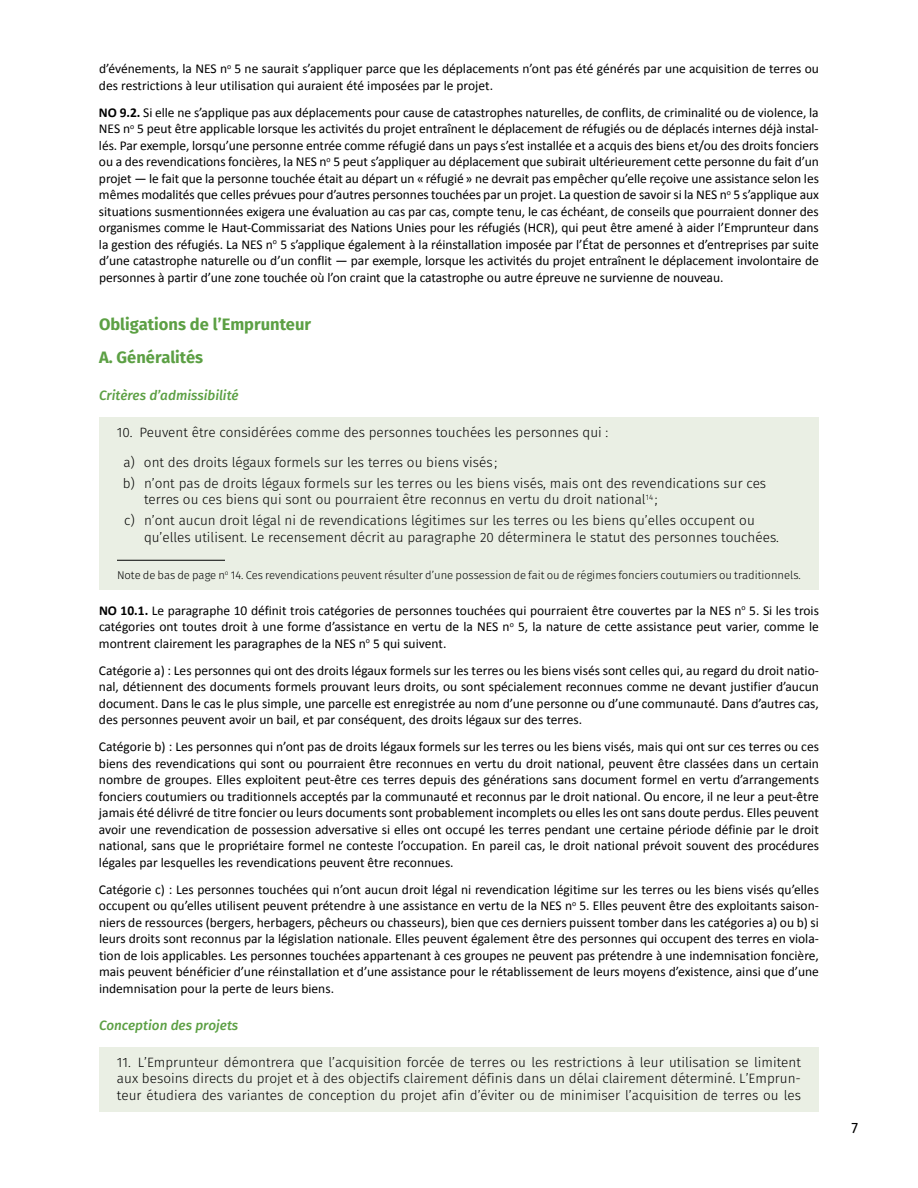
<style>
.page{position:relative;width:918px;height:1188px;background:#fff}
.page>*{position:absolute;margin:0;border:0;box-sizing:border-box;transform-origin:0 0}
.t1{font:700 16.5px/33px "Fira Sans";color:#5ca044}
.t2{font:15px "Fira Sans";color:#000}
.t3{font:13.5px/16.5px "Calibri";color:#000;text-align:justify}
.t4{font:300 13.5px/21px "Fira Sans";color:#000}
.t5{font:italic 500 13.5px "Fira Sans";color:#5ca044}
.t6{font:300 11.25px "Fira Sans";color:#000}
.s1{font-weight:700}
</style>
<div class="page">
<div style="left:99px;top:417px;width:720px;height:32px;background:#eaefe4"></div>
<div style="left:99px;top:447px;width:720px;height:32px;background:#eaefe4"></div>
<div style="left:99px;top:468px;width:720px;height:48px;background:#eaefe4"></div>
<div style="left:99px;top:506px;width:720px;height:48px;background:#eaefe4"></div>
<div style="left:99px;top:552px;width:720px;height:38px;background:#eaefe4"></div>
<hr style="left:117px;top:560px;width:108px;height:1px;background:#000">
<div style="left:99px;top:1047px;width:720px;height:65px;background:#eaefe4"></div>
<p class="t3" style="left:99px;top:60px;width:721px">d’événements, la NES n<sup>o</sup> 5 ne saurait s’appliquer parce que les déplacements n’ont pas été générés par une acquisition de terres ou des restrictions à leur utilisation qui auraient été imposées par le projet.</p>
<p class="t3" style="left:99px;top:103px;width:721px"><span class="s1">NO 9.2.</span> Si elle ne s’applique pas aux déplacements pour cause de catastrophes naturelles, de conflits, de criminalité ou de violence, la NES n<sup>o</sup> 5 peut être applicable lorsque les activités du projet entraînent le déplacement de réfugiés ou de déplacés internes déjà instal&shy;lés. Par exemple, lorsqu’une personne entrée comme réfugié dans un pays s’est installée et a acquis des biens et/ou des droits fonciers ou a des revendications foncières, la NES n<sup>o</sup> 5 peut s’appliquer au déplacement que subirait ultérieurement cette personne du fait d’un projet — le fait que la personne touchée était au départ un «réfugié» ne devrait pas empêcher qu’elle reçoive une assistance selon les mêmes modalités que celles prévues pour d’autres personnes touchées par un projet. La question de savoir si la NES n<sup>o</sup> 5 s’applique aux situations susmentionnées exigera une évaluation au cas par cas, compte tenu, le cas échéant, de conseils que pourraient donner des organismes comme le Haut-Commissariat des Nations Unies pour les réfugiés (HCR), qui peut être amené à aider l’Emprunteur dans la gestion des réfugiés. La NES n<sup>o</sup> 5 s’applique également à la réinstallation imposée par l’État de personnes et d’entreprises par suite d’une catastrophe naturelle ou d’un conflit — par exemple, lorsque les activités du projet entraînent le déplacement involontaire de personnes à partir d’une zone touchée où l’on craint que la catastrophe ou autre épreuve ne survienne de nouveau.</p>
<p class="t1" style="left:99px;top:309px;width:214px">Obligations de l’Emprunteur<br>A. Généralités</p>
<p class="t5" style="left:99px;top:386px;width:141px">Critères d’admissibilité</p>
<p class="t4" style="left:117px;top:423px;width:493px">10. Peuvent être considérées comme des personnes touchées les personnes qui :</p>
<p class="t4" style="left:123px;top:453px;width:645px">a) ont des droits légaux formels sur les terres ou biens visés ;<br>b) n’ont pas de droits légaux formels sur les terres ou les biens visés, mais ont des revendications sur ces</p>
<p class="t4" style="left:124px;top:490px;width:632px;text-indent:20px">terres ou ces biens qui sont ou pourraient être reconnus en vertu du droit national<sup>14</sup> ;<br>c) n’ont aucun droit légal ni de revendications légitimes sur les terres ou les biens qu’elles occupent ou</p>
<p class="t4" style="left:144px;top:528px;width:637px">qu’elles utilisent. Le recensement décrit au paragraphe 20 déterminera le statut des personnes touchées.</p>
<p class="t6" style="left:117px;top:567px;width:685px">Note de bas de page n<sup>o</sup> 14. Ces revendications peuvent résulter d’une possession de fait ou de régimes fonciers coutumiers ou traditionnels.</p>
<p class="t3" style="left:99px;top:601px;width:722px"><span class="s1">NO 10.1.</span> Le paragraphe 10 définit trois catégories de personnes touchées qui pourraient être couvertes par la NES n<sup>o</sup> 5. Si les trois catégories ont toutes droit à une forme d’assistance en vertu de la NES n<sup>o</sup> 5, la nature de cette assistance peut varier, comme le montrent clairement les paragraphes de la NES n<sup>o</sup> 5 qui suivent.</p>
<p class="t3" style="left:99px;top:661px;width:721px">Catégorie a) : Les personnes qui ont des droits légaux formels sur les terres ou les biens visés sont celles qui, au regard du droit natio&shy;nal, détiennent des documents formels prouvant leurs droits, ou sont spécialement reconnues comme ne devant justifier d’aucun document. Dans le cas le plus simple, une parcelle est enregistrée au nom d’une personne ou d’une communauté. Dans d’autres cas, des personnes peuvent avoir un bail, et par conséquent, des droits légaux sur des terres.</p>
<p class="t3" style="left:99px;top:738px;width:722px">Catégorie b) : Les personnes qui n’ont pas de droits légaux formels sur les terres ou les biens visés, mais qui ont sur ces terres ou ces biens des revendications qui sont ou pourraient être reconnues en vertu du droit national, peuvent être classées dans un certain nombre de groupes. Elles exploitent peut-être ces terres depuis des générations sans document formel en vertu d’arrangements fonciers coutumiers ou traditionnels acceptés par la communauté et reconnus par le droit national. Ou encore, il ne leur a peut-être jamais été délivré de titre foncier ou leurs documents sont probablement incomplets ou elles les ont sans doute perdus. Elles peuvent avoir une revendication de possession adversative si elles ont occupé les terres pendant une certaine période définie par le droit national, sans que le propriétaire formel ne conteste l’occupation. En pareil cas, le droit national prévoit souvent des procédures légales par lesquelles les revendications peuvent être reconnues.</p>
<p class="t3" style="left:99px;top:880px;width:722px">Catégorie c) : Les personnes touchées qui n’ont aucun droit légal ni revendication légitime sur les terres ou les biens visés qu’elles occupent ou qu’elles utilisent peuvent prétendre à une assistance en vertu de la NES n<sup>o</sup> 5. Elles peuvent être des exploitants saison&shy;niers de ressources (bergers, herbagers, pêcheurs ou chasseurs), bien que ces derniers puissent tomber dans les catégories a) ou b) si leurs droits sont reconnus par la législation nationale. Elles peuvent également être des personnes qui occupent des terres en viola&shy;tion de lois applicables. Les personnes touchées appartenant à ces groupes ne peuvent pas prétendre à une indemnisation foncière, mais peuvent bénéficier d’une réinstallation et d’une assistance pour le rétablissement de leurs moyens d’existence, ainsi que d’une indemnisation pour la perte de leurs biens.</p>
<p class="t5" style="left:99px;top:1016px;width:141px">Conception des projets</p>
<p class="t4" style="left:117px;top:1055px;width:686px;line-height:16.5px;text-align:justify">11. L’Emprunteur démontrera que l’acquisition forcée de terres ou les restrictions à leur utilisation se limitent aux besoins directs du projet et à des objectifs clairement définis dans un délai clairement déterminé. L’Emprun&shy;teur étudiera des variantes de conception du projet afin d’éviter ou de minimiser l’acquisition de terres ou les</p>
<p class="t2" style="left:851px;top:1118px;width:8px">7</p>
</div>
